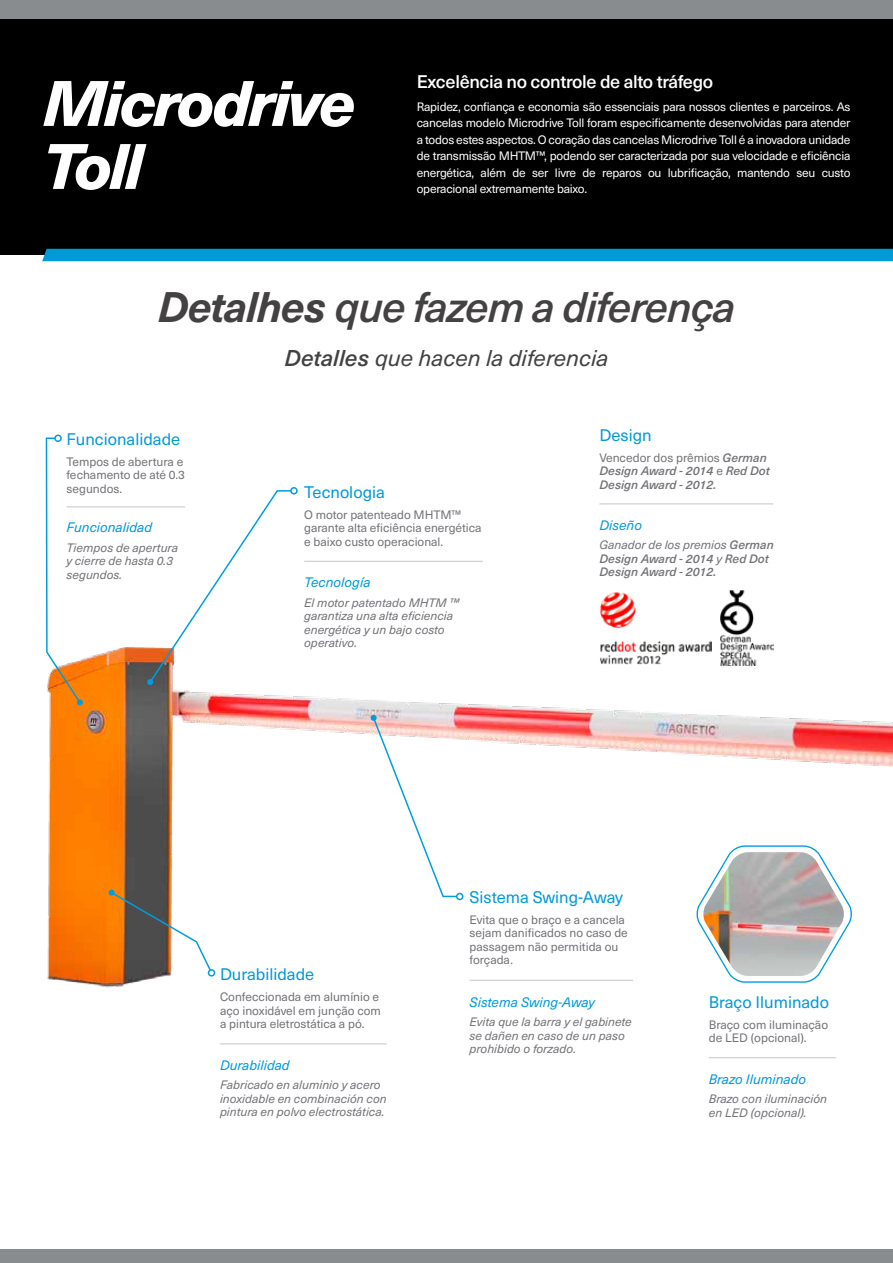
<style>
.page{position:relative;width:893px;height:1263px;background:#fff}
.page>*{position:absolute;margin:0;border:0;box-sizing:border-box;transform-origin:0 0}
.t1{font:italic 800 63px/63px "Neue Haas Unica";letter-spacing:-.04em;color:#fff}
.t2{font:italic 500 42px "Neue Haas Unica";letter-spacing:-.025em;color:#434141}
.t3{font:italic 22.5px "Neue Haas Unica";color:#434141}
.t4{font:500 18px "Neue Haas Unica";letter-spacing:-.02em;color:#fff}
.t5{font:16.5px "Neue Haas Unica";color:#0099d7}
.t6{font:italic 13.5px "Neue Haas Unica";color:#0099d7}
.t7{font:12px/16.5px "Neue Haas Unica";letter-spacing:-.02em;color:#fff;text-align:justify}
.t8{font:12px/13.5px "Neue Haas Unica";color:#737277}
.t9{font:italic 12px/13.5px "Neue Haas Unica";color:#737277}
.t10{font:italic 500 12px/13.5px "Neue Haas Unica";color:#737277}
.s1{font-weight:700}
.s2{font-weight:500}
.s3{font-weight:400;font-style:normal}
.s4{font-weight:400}
.s5{font-family:"Open Sans"}
</style>
<div class="page">
<img style="left:47px;top:613px;width:846px;height:375px">
<div style="left:0;top:0;width:893px;height:254px;background:#000"></div>
<div style="left:0;top:0;width:893px;height:19px;background:#898c8e"></div>
<div style="left:42px;top:249px;width:851px;height:12px;background:#0099d7"></div>
<hr style="left:304px;top:561px;width:179px;height:1px;background:#c3c5ca">
<hr style="left:66px;top:506px;width:119px;height:1px;background:#c3c5ca">
<hr style="left:709px;top:1057px;width:127px;height:1px;background:#c3c5ca">
<hr style="left:220px;top:1043px;width:167px;height:1px;background:#c3c5ca">
<hr style="left:470px;top:980px;width:163px;height:1px;background:#c3c5ca">
<hr style="left:599px;top:503px;width:174px;height:1px;background:#c3c5ca">
<img style="left:721px;top:591px;width:52px;height:74px">
<img style="left:599px;top:592px;width:112px;height:73px">
<svg style="left:109px;top:890px;width:103px;height:82px"></svg>
<div style="left:208px;top:969px;width:7px;height:7px;border:2px solid #009cde;border-radius:50%"></div>
<svg style="left:147px;top:490px;width:145px;height:195px"></svg>
<div style="left:290px;top:487px;width:8px;height:7px;border:2px solid #009cde;border-radius:50%"></div>
<svg style="left:371px;top:715px;width:87px;height:183px"></svg>
<div style="left:456px;top:893px;width:7px;height:7px;border:2px solid #009cde;border-radius:50%"></div>
<div style="left:0;top:1249px;width:893px;height:14px;background:#898c8e"></div>
<svg style="left:695px;top:845px;width:159px;height:138px"></svg>
<img style="left:703px;top:852px;width:141px;height:124px">
<svg style="left:45px;top:437px;width:38px;height:268px"></svg>
<div style="left:54px;top:434px;width:8px;height:8px;border:2px solid #009cde;border-radius:50%"></div>
<h1 class="t1" style="left:43px;top:68px;width:315px">Microdrive<br>Toll</h1>
<h3 class="t4" style="left:417px;top:68px;width:298px">Excelência no controle de alto tráfego</h3>
<p class="t7" style="left:417px;top:98px;width:435px">Rapidez, confiança e economia são essenciais para nossos clientes e parceiros. As cancelas modelo Microdrive Toll foram especificamente desenvolvidas para atender a todos estes aspectos. O coração das cancelas Microdrive Toll é a inovadora unidade de transmissão MHTM™, podendo ser caracterizada por sua velocidade e eficiência energética, além de ser livre de reparos ou lubrificação, mantendo seu custo operacional extremamente baixo.</p>
<h2 class="t2" style="left:158px;top:276px;width:579px"><span class="s1">Detalhes</span> que fazem a diferença</h2>
<h3 class="t3" style="left:284px;top:341px;width:325px"><span class="s2">Detalles</span> que hacen la diferencia</h3>
<h3 class="t5" style="left:66px;top:427px;width:115px">Funcionalidade</h3>
<p class="t8" style="left:66px;top:454px;width:120px">Tempos de abertura e fechamento de até 0.3 segundos.</p>
<p class="t6" style="left:66px;top:517px;width:87px">Funcionalidad</p>
<p class="t9" style="left:66px;top:540px;width:113px">Tiempos de apertura y cierre de hasta 0.3 segundos.</p>
<h3 class="t5" style="left:304px;top:479px;width:82px">Tecnologia</h3>
<p class="t8" style="left:304px;top:507px;width:179px">O motor patenteado MHTM™ garante alta eficiência energética e baixo custo operacional.</p>
<p class="t6" style="left:304px;top:573px;width:68px">Tecnología</p>
<p class="t9" style="left:304px;top:595px;width:156px">El motor patentado MHTM ™ garantiza una alta eficiencia energética y un bajo costo operativo.</p>
<h3 class="t5" style="left:599px;top:422px;width:54px">Design</h3>
<p class="t10" style="left:599px;top:450px;width:172px"><span class="s3">Vencedor dos prêmios</span> German<br>Design Award - 2014 <span class="s3">e</span> Red Dot<br>Design Award - 2012.</p>
<p class="t6" style="left:599px;top:515px;width:44px">Diseño</p>
<p class="t10" style="left:599px;top:537px;width:176px"><span class="s4">Ganador de los premios</span> German<br>Design Award - 2014 <span class="s4">y</span> Red Dot<br>Design Award - 2012.</p>
<h3 class="t5" style="left:220px;top:962px;width:96px">Durabilidade</h3>
<p class="t8" style="left:220px;top:989px;width:162px">Confeccionada em alumínio e aço inoxidável em junção com a pintura eletrostática a pó.</p>
<p class="t6" style="left:220px;top:1055px;width:71px">Durabilidad</p>
<p class="t9" style="left:220px;top:1077px;width:168px">Fabricado en aluminio y acero inoxidable en combinación con pintura en polvo electrostática.</p>
<h3 class="t5" style="left:470px;top:885px;width:155px">Sistema Swing-Away</h3>
<p class="t8" style="left:470px;top:912px;width:160px">Evita que o braço e a cancela sejam danificados no caso de passagem não permitida ou forçada<span class="s5">.</span></p>
<p class="t6" style="left:470px;top:992px;width:127px">Sistema Swing-Away</p>
<p class="t9" style="left:470px;top:1014px;width:164px">Evita que la barra y el gabinete se dañen en caso de un paso prohibido o forzado.</p>
<h3 class="t5" style="left:709px;top:989px;width:122px">Braço Iluminado</h3>
<p class="t8" style="left:709px;top:1017px;width:121px">Braço com iluminação de LED (opcional).</p>
<p class="t6" style="left:709px;top:1069px;width:99px">Brazo Iluminado</p>
<p class="t9" style="left:709px;top:1092px;width:120px">Brazo con iluminación en LED (opcional).</p>
</div>
